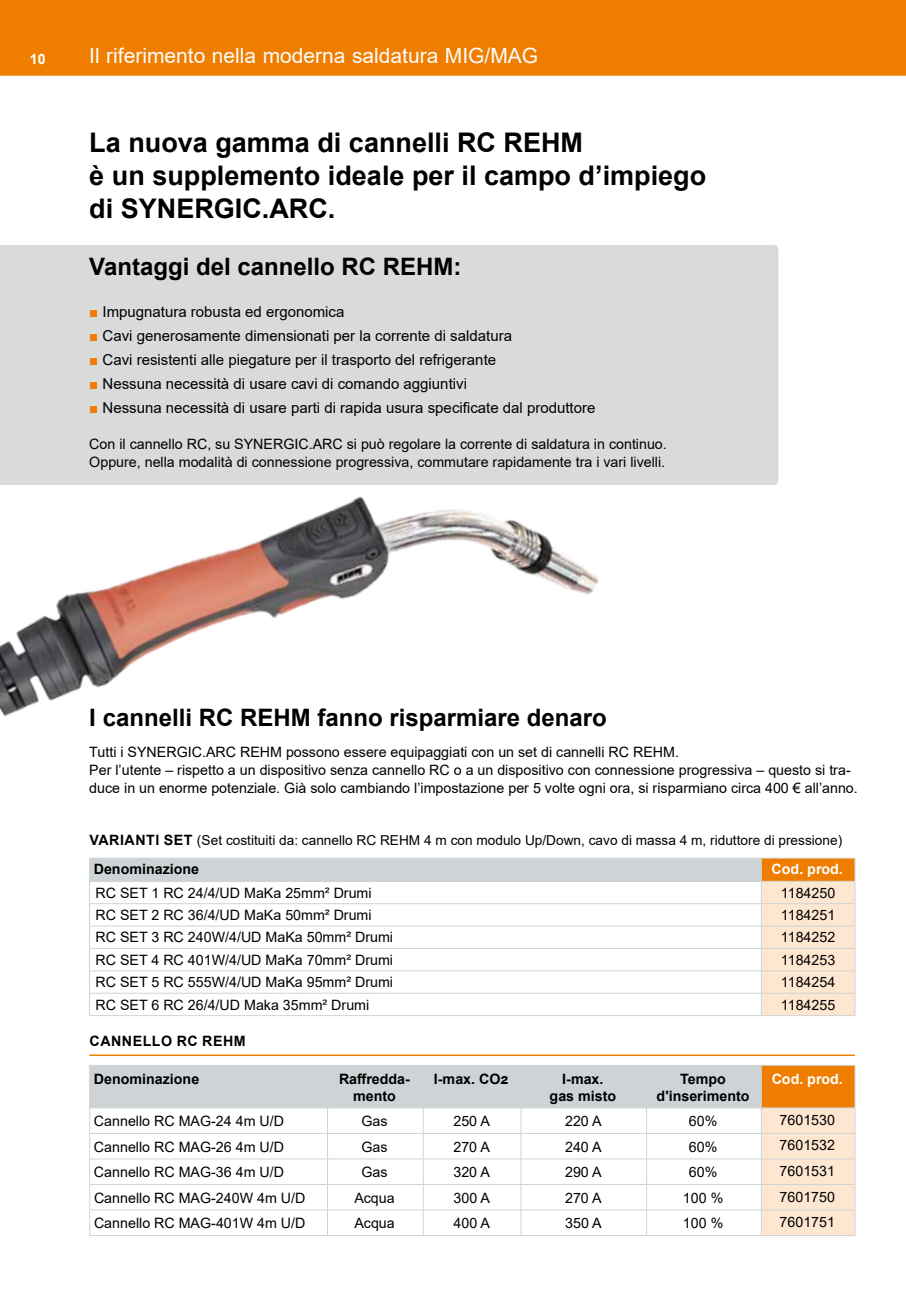
<style>
.page{position:relative;width:906px;height:1289px;background:#fff}
.page>*{position:absolute;margin:0;border:0;box-sizing:border-box;transform-origin:0 0}
.t1{font:700 27px/33px "Arial";color:#000}
.t2{font:700 24px "Arial";color:#000}
.t3{font:21px "Arial";color:#fdfdfd}
.t4{font:15px "Arial";color:#000}
.t5{font:14.25px/18px "Arial";color:#000}
.t6{font:700 14.25px/17.1px "Arial";color:#000;text-align:center}
.t7{font:700 14.25px "Arial";color:#fff}
.t8{font:700 14.25px "Arial";letter-spacing:.035em;color:#000}
.t9{font:13.65px "Arial";color:#000}
.s1{color:#ef7d00}
.s2{font-weight:700;font-size:14.25px}
</style>
<div class="page">
<div style="left:0;top:0;width:906px;height:76px;background:#ef7d00"></div>
<div style="left:0;top:245px;width:778px;height:240px;background:#dadada"></div>
<img style="left:0;top:405px;width:666px;height:312px">
<hr style="left:89px;top:1054px;width:766px;height:2px;background:#ef7d00">
<div style="left:89px;top:858px;width:672px;height:23px;background:#ced3d6"></div>
<hr style="left:89px;top:881px;width:672px;height:1px;background:#ced3d6">
<hr style="left:89px;top:903px;width:672px;height:1px;background:#ced3d6">
<hr style="left:89px;top:925px;width:672px;height:1px;background:#ced3d6">
<hr style="left:89px;top:948px;width:672px;height:1px;background:#ced3d6">
<hr style="left:89px;top:970px;width:672px;height:1px;background:#ced3d6">
<hr style="left:89px;top:992px;width:672px;height:1px;background:#ced3d6">
<svg style="left:89px;top:882px;width:1px;height:133px"></svg>
<svg style="left:761px;top:858px;width:94px;height:157px;background:#f9d7b4"></svg>
<hr style="left:89px;top:1015px;width:672px;height:1px;background:#ced3d6">
<hr style="left:761px;top:1015px;width:94px;height:1px;background:#ced3d6">
<hr style="left:89px;top:857px;width:672px;height:1px;background:#ced3d6">
<hr style="left:761px;top:857px;width:94px;height:1px;background:#ced3d6">
<hr style="left:89px;top:1064px;width:238px;height:1px;background:#ced3d6">
<hr style="left:327px;top:1064px;width:96px;height:1px;background:#ced3d6">
<hr style="left:423px;top:1064px;width:98px;height:1px;background:#ced3d6">
<hr style="left:521px;top:1064px;width:125px;height:1px;background:#ced3d6">
<hr style="left:646px;top:1064px;width:115px;height:1px;background:#ced3d6">
<hr style="left:761px;top:1064px;width:94px;height:1px;background:#ced3d6">
<hr style="left:89px;top:1235px;width:238px;height:1px;background:#ced3d6">
<hr style="left:327px;top:1235px;width:96px;height:1px;background:#ced3d6">
<hr style="left:423px;top:1235px;width:98px;height:1px;background:#ced3d6">
<hr style="left:761px;top:1235px;width:94px;height:1px;background:#ced3d6">
<svg style="left:89px;top:1065px;width:766px;height:170px"></svg>
<hr style="left:521px;top:1235px;width:125px;height:1px;background:#ced3d6">
<hr style="left:646px;top:1235px;width:115px;height:1px;background:#ced3d6">
<p class="t7" style="left:30px;top:48px;width:17px">10</p>
<h3 class="t3" style="left:89px;top:41px;width:450px">Il riferimento nella moderna saldatura MIG/MAG</h3>
<h1 class="t1" style="left:89px;top:126px;width:618px">La nuova gamma di cannelli RC REHM<br>è un supplemento ideale per il campo d’impiego di SYNERGIC.ARC.</h1>
<h2 class="t2" style="left:89px;top:249px;width:374px">Vantaggi del cannello RC REHM:</h2>
<p class="t4" style="left:89px;top:301px;width:257px"><span class="s1">■</span> Impugnatura robusta ed ergonomica</p>
<p class="t4" style="left:89px;top:325px;width:424px"><span class="s1">■</span> Cavi generosamente dimensionati per la corrente di saldatura</p>
<p class="t4" style="left:89px;top:349px;width:408px"><span class="s1">■</span> Cavi resistenti alle piegature per il trasporto del refrigerante</p>
<p class="t4" style="left:89px;top:373px;width:379px"><span class="s1">■</span> Nessuna necessità di usare cavi di comando aggiuntivi</p>
<p class="t4" style="left:89px;top:397px;width:507px"><span class="s1">■</span> Nessuna necessità di usare parti di rapida usura specificate dal produttore</p>
<p class="t5" style="left:89px;top:434px;width:579px">Con il cannello RC, su SYNERGIC.ARC si può regolare la corrente di saldatura in continuo.<br>Oppure, nella modalità di connessione progressiva, commutare rapidamente tra i vari livelli.</p>
<h2 class="t2" style="left:89px;top:700px;width:519px">I cannelli RC REHM fanno risparmiare denaro</h2>
<p class="t5" style="left:89px;top:743px;width:770px">Tutti i SYNERGIC.ARC REHM possono essere equipaggiati con un set di cannelli RC REHM.<br>Per l’utente – rispetto a un dispositivo senza cannello RC o a un dispositivo con connessione progressiva – questo si tra&shy;duce in un enorme potenziale. Già solo cambiando l’impostazione per 5 volte ogni ora, si risparmiano circa 400 € all’anno.</p>
<p class="t9" style="left:90px;top:831px;width:754px"><span class="s2">VARIANTI SET</span> (Set costituiti da: cannello RC REHM 4 m con modulo Up/Down, cavo di massa 4 m, riduttore di pressione)</p>
<p class="t6" style="left:94px;top:860px;width:107px">Denominazione</p>
<p class="t7" style="left:771px;top:859px;width:73px">Cod. prod.</p>
<p class="t5" style="left:95px;top:883px;width:278px">RC SET 1 RC 24/4/UD MaKa 25mm² Drumi</p>
<p class="t5" style="left:781px;top:883px;width:56px">1184250</p>
<p class="t5" style="left:95px;top:906px;width:278px">RC SET 2 RC 36/4/UD MaKa 50mm² Drumi</p>
<p class="t5" style="left:781px;top:906px;width:56px">1184251</p>
<p class="t5" style="left:95px;top:928px;width:299px">RC SET 3 RC 240W/4/UD MaKa 50mm² Drumi</p>
<p class="t5" style="left:781px;top:928px;width:56px">1184252</p>
<p class="t5" style="left:95px;top:950px;width:299px">RC SET 4 RC 401W/4/UD MaKa 70mm² Drumi</p>
<p class="t5" style="left:781px;top:950px;width:56px">1184253</p>
<p class="t5" style="left:95px;top:973px;width:299px">RC SET 5 RC 555W/4/UD MaKa 95mm² Drumi</p>
<p class="t5" style="left:781px;top:973px;width:56px">1184254</p>
<p class="t5" style="left:95px;top:995px;width:275px">RC SET 6 RC 26/4/UD Maka 35mm² Drumi</p>
<p class="t5" style="left:781px;top:995px;width:56px">1184255</p>
<p class="t8" style="left:90px;top:1031px;width:158px">CANNELLO RC REHM</p>
<p class="t6" style="left:94px;top:1070px;width:107px">Denominazione</p>
<p class="t6" style="left:339px;top:1070px;width:72px">Raffredda&shy;mento</p>
<p class="t6" style="left:434px;top:1070px;width:76px">I-max. CO2</p>
<p class="t6" style="left:549px;top:1070px;width:68px">I-max. gas misto</p>
<p class="t6" style="left:656px;top:1070px;width:94px">Tempo d'inserimento</p>
<p class="t7" style="left:771px;top:1068px;width:73px">Cod. prod.</p>
<p class="t5" style="left:94px;top:1112px;width:192px">Cannello RC MAG-24 4m U/D</p>
<p class="t5" style="left:361px;top:1112px;width:28px">Gas</p>
<p class="t5" style="left:453px;top:1112px;width:38px">250 A</p>
<p class="t5" style="left:565px;top:1112px;width:38px">220 A</p>
<p class="t5" style="left:689px;top:1112px;width:30px">60%</p>
<p class="t5" style="left:779px;top:1110px;width:57px">7601530</p>
<p class="t5" style="left:94px;top:1137px;width:192px">Cannello RC MAG-26 4m U/D</p>
<p class="t5" style="left:361px;top:1137px;width:28px">Gas</p>
<p class="t5" style="left:453px;top:1137px;width:38px">270 A</p>
<p class="t5" style="left:565px;top:1137px;width:38px">240 A</p>
<p class="t5" style="left:689px;top:1137px;width:30px">60%</p>
<p class="t5" style="left:779px;top:1136px;width:57px">7601532</p>
<p class="t5" style="left:94px;top:1163px;width:192px">Cannello RC MAG-36 4m U/D</p>
<p class="t5" style="left:361px;top:1163px;width:28px">Gas</p>
<p class="t5" style="left:453px;top:1163px;width:38px">320 A</p>
<p class="t5" style="left:565px;top:1163px;width:38px">290 A</p>
<p class="t5" style="left:689px;top:1163px;width:30px">60%</p>
<p class="t5" style="left:779px;top:1161px;width:57px">7601531</p>
<p class="t5" style="left:94px;top:1188px;width:213px">Cannello RC MAG-240W 4m U/D</p>
<p class="t5" style="left:354px;top:1188px;width:42px">Acqua</p>
<p class="t5" style="left:453px;top:1188px;width:38px">300 A</p>
<p class="t5" style="left:565px;top:1188px;width:38px">270 A</p>
<p class="t5" style="left:683px;top:1188px;width:42px">100 %</p>
<p class="t5" style="left:779px;top:1187px;width:57px">7601750</p>
<p class="t5" style="left:94px;top:1214px;width:213px">Cannello RC MAG-401W 4m U/D</p>
<p class="t5" style="left:354px;top:1214px;width:42px">Acqua</p>
<p class="t5" style="left:453px;top:1214px;width:38px">400 A</p>
<p class="t5" style="left:565px;top:1214px;width:38px">350 A</p>
<p class="t5" style="left:683px;top:1214px;width:42px">100 %</p>
<p class="t5" style="left:779px;top:1212px;width:57px">7601751</p>
</div>
